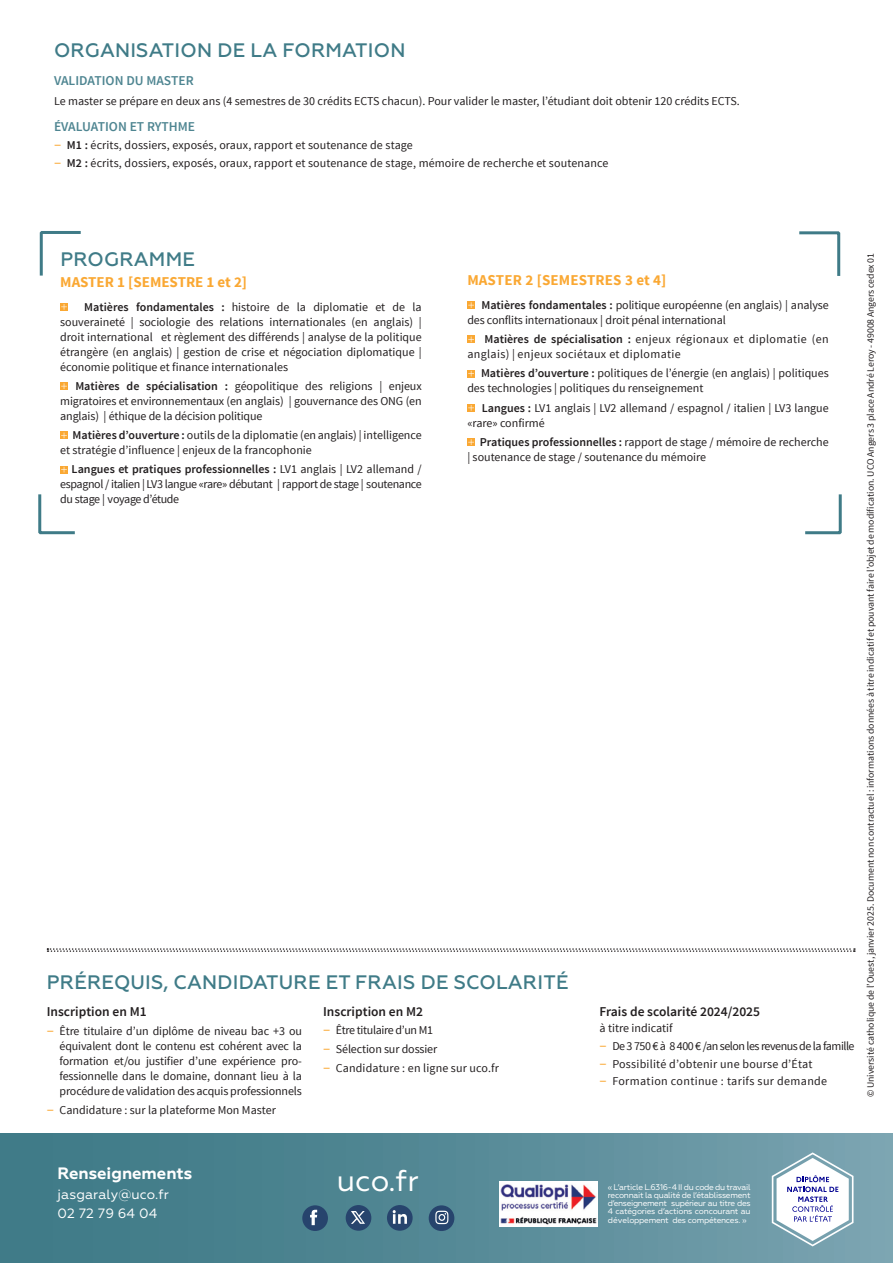
<style>
.page{position:relative;width:893px;height:1263px;background:#fff}
.page>*{position:absolute;margin:0;border:0;box-sizing:border-box;transform-origin:0 0}
.texte_courant{font:30px "Geometria";color:#fff}
.H3-titredescform{font:500 19.5px "Geometria";letter-spacing:.01em;color:#3f7b87}
.texte_courant-2{font:500 19.5px "Geometria";letter-spacing:.01em;color:#3f7b87}
.texte_courant_petit{font:500 19.5px "Geometria";letter-spacing:.01em;color:#3f7b87}
.texte_courant-3{font:700 16.5px "Geometria";color:#fff}
.Licence_Titre{font:700 15px "Source Sans Pro";color:#faa833}
.H3-titredescform-2{font:600 13.5px "Source Sans Pro";color:#231f20}
.texte_courant_petit-2{font:600 13.5px "Source Sans Pro";color:#4e8591}
.texte_courant-4{font:13.5px "Geometria";letter-spacing:.01em;color:#fff}
.texte_courant-5{font:12px/15px "Source Sans Pro";color:#231f20}
.texte_courant-6{font:12px/15px "Source Sans Pro";letter-spacing:.03em;color:#231f20}
.texte_base_1{font:12px "Source Sans Pro";color:#231f20}
.texte_courant-7{font:12px "Source Sans Pro";letter-spacing:-.04em;color:#231f20}
.texte_courant-8{font:12px "Source Sans Pro";letter-spacing:.02em;color:#231f20}
.texte_courant-9{font:12px "Source Sans Pro";letter-spacing:-.03em;color:#231f20}
.H3-titredescform-3{font:12px "Source Sans Pro";color:#231f20}
.texte_courant_petit-3{font:9.75px "Source Sans Pro";color:#231f20}
.enTete_contact{font:8.25px/8.4px "Geometria";letter-spacing:-.03em;color:#fff;text-align:justify}
.s1{font-size:15px;color:#faa833}
.s2{font-weight:600}
</style>
<div class="page">
<svg style="left:39px;top:231px;width:42px;height:45px"></svg>
<svg style="left:805px;top:494px;width:37px;height:41px"></svg>
<div style="left:60px;top:303px;width:8px;height:8px;background:#faa833"></div>
<svg style="left:61px;top:304px;width:6px;height:6px"></svg>
<div style="left:60px;top:382px;width:8px;height:8px;background:#faa833"></div>
<svg style="left:61px;top:383px;width:6px;height:6px"></svg>
<div style="left:60px;top:432px;width:8px;height:7px;background:#faa833"></div>
<svg style="left:61px;top:432px;width:6px;height:6px"></svg>
<div style="left:60px;top:466px;width:8px;height:7px;background:#faa833"></div>
<svg style="left:61px;top:467px;width:6px;height:5px"></svg>
<div style="left:467px;top:301px;width:8px;height:8px;background:#faa833"></div>
<svg style="left:468px;top:302px;width:6px;height:6px"></svg>
<div style="left:467px;top:336px;width:8px;height:7px;background:#faa833"></div>
<svg style="left:468px;top:336px;width:6px;height:6px"></svg>
<div style="left:467px;top:370px;width:8px;height:7px;background:#faa833"></div>
<svg style="left:468px;top:371px;width:6px;height:5px"></svg>
<div style="left:467px;top:404px;width:8px;height:8px;background:#faa833"></div>
<svg style="left:468px;top:405px;width:6px;height:6px"></svg>
<div style="left:467px;top:438px;width:8px;height:8px;background:#faa833"></div>
<svg style="left:468px;top:439px;width:6px;height:6px"></svg>
<div style="left:0;top:1134px;width:893px;height:129px;background:linear-gradient(to right,#387682,#78a1af)"></div>
<svg style="left:799px;top:231px;width:42px;height:45px"></svg>
<svg style="left:38px;top:494px;width:37px;height:41px"></svg>
<svg style="left:47px;top:948px;width:808px;height:4px"></svg>
<svg style="left:772px;top:1152px;width:81px;height:94px"></svg>
<div style="left:302px;top:1205px;width:26px;height:26px;background:#27446d;border-radius:50%"></div>
<svg style="left:310px;top:1210px;width:7px;height:15px"></svg>
<div style="left:387px;top:1205px;width:26px;height:26px;background:#27446d;border-radius:50%"></div>
<svg style="left:393px;top:1210px;width:14px;height:14px"></svg>
<div style="left:346px;top:1205px;width:25px;height:26px;background:#27446d;border-radius:50%"></div>
<svg style="left:351px;top:1211px;width:14px;height:13px"></svg>
<img style="left:499px;top:1181px;width:98px;height:46px">
<div style="left:429px;top:1205px;width:25px;height:26px;background:#27446d;border-radius:50%"></div>
<svg style="left:435px;top:1211px;width:13px;height:13px"></svg>
<p class="texte_courant-2" style="left:54px;top:39px;width:353px">ORGANISATION DE LA FORMATION</p>
<p class="texte_courant_petit-2" style="left:54px;top:72px;width:141px">VALIDATION DU MASTER</p>
<p class="texte_base_1" style="left:54px;top:93px;width:687px">Le master se prépare en deux ans (4 semestres de 30 crédits ECTS chacun). Pour valider le master, l’étudiant doit obtenir 120 crédits ECTS.</p>
<p class="texte_courant_petit-2" style="left:54px;top:118px;width:143px">ÉVALUATION ET RYTHME</p>
<p class="texte_courant-5" style="left:54px;top:138px;width:360px"><span class="s1">–</span> <span class="s2">M1 :</span> écrits, dossiers, exposés, oraux, rapport et soutenance de stage</p>
<p class="texte_courant-5" style="left:54px;top:156px;width:556px"><span class="s1">–</span> <span class="s2">M2 :</span> écrits, dossiers, exposés, oraux, rapport et soutenance de stage, mémoire de recherche et soutenance</p>
<p class="texte_courant_petit" style="left:60px;top:248px;width:136px">PROGRAMME</p>
<p class="Licence_Titre" style="left:60px;top:272px;width:188px">MASTER 1 [SEMESTRE 1 et 2]</p>
<p class="texte_courant-5" style="left:60px;top:299px;width:363px;text-align:justify;text-indent:24px"><span class="s2">Matières fondamentales :</span> histoire de la diplomatie et de la souveraineté | sociologie des relations internationales (en anglais) | droit international et règlement des différends | analyse de la politique étrangère (en anglais) | gestion de crise et négociation diplomatique | économie politique et finance internationales</p>
<p class="texte_courant-5" style="left:60px;top:379px;width:363px;text-align:justify;text-indent:15px"><span class="s2">Matières de spécialisation :</span> géopolitique des religions | enjeux migratoires et environnementaux (en anglais) | gouvernance des ONG (en anglais) | éthique de la décision politique</p>
<p class="texte_courant-5" style="left:60px;top:428px;width:363px;text-indent:12px"><span class="s2">Matières d’ouverture :</span> outils de la diplomatie (en anglais) | intelligence et stratégie d’influence | enjeux de la francophonie</p>
<p class="texte_courant-5" style="left:60px;top:462px;width:363px;text-align:justify;text-indent:11px"><span class="s2">Langues et pratiques professionnelles :</span> LV1 anglais | LV2 allemand / espagnol / italien | LV3 langue «rare» débutant | rapport de stage | soutenance du stage | voyage d’étude</p>
<p class="Licence_Titre" style="left:467px;top:271px;width:201px">MASTER 2 [SEMESTRES 3 et 4]</p>
<p class="texte_courant-5" style="left:467px;top:298px;width:363px;text-indent:14px"><span class="s2">Matières fondamentales :</span> politique européenne (en anglais) | analyse des conflits internationaux | droit pénal international</p>
<p class="texte_courant-6" style="left:467px;top:332px;width:363px;text-indent:17px"><span class="s2">Matières de spécialisation :</span> enjeux régionaux et diplomatie (en anglais) | enjeux sociétaux et diplomatie</p>
<p class="texte_courant-5" style="left:467px;top:366px;width:363px;text-indent:14px"><span class="s2">Matières d’ouverture :</span> politiques de l’énergie (en anglais) | politiques des technologies | politiques du renseignement</p>
<p class="texte_courant-5" style="left:467px;top:400px;width:363px;text-indent:15px"><span class="s2">Langues :</span> LV1 anglais | LV2 allemand / espagnol / italien | LV3 langue «rare» confirmé</p>
<p class="texte_courant-5" style="left:467px;top:435px;width:363px;text-indent:13px"><span class="s2">Pratiques professionnelles :</span> rapport de stage / mémoire de recherche | soutenance de stage / soutenance du mémoire</p>
<p class="H3-titredescform" style="left:47px;top:971px;width:523px">PRÉREQUIS, CANDIDATURE ET FRAIS DE SCOLARITÉ</p>
<p class="H3-titredescform-2" style="left:47px;top:1003px;width:101px">Inscription en M1</p>
<p class="texte_courant-5" style="left:60px;top:1024px;width:244px;text-align:justify;text-indent:-13px"><span class="s1">–</span> Être titulaire d’un diplôme de niveau bac +3 ou équivalent dont le contenu est cohérent avec la formation et/ou justifier d’une expérience pro&shy;fessionnelle dans le domaine, donnant lieu à la procédure de validation des acquis professionnels</p>
<p class="texte_courant-5" style="left:47px;top:1103px;width:231px"><span class="s1">–</span> Candidature : sur la plateforme Mon Master</p>
<p class="H3-titredescform-2" style="left:323px;top:1003px;width:101px">Inscription en M2</p>
<p class="texte_courant-9" style="left:323px;top:1022px;width:111px"><span class="s1">–</span> Être titulaire d’un M1</p>
<p class="texte_courant-5" style="left:323px;top:1041px;width:116px"><span class="s1">–</span> Sélection sur dossier</p>
<p class="texte_courant-5" style="left:323px;top:1061px;width:177px"><span class="s1">–</span> Candidature : en ligne sur uco.fr</p>
<p class="H3-titredescform-2" style="left:600px;top:1003px;width:162px">Frais de scolarité 2024/2025</p>
<p class="H3-titredescform-3" style="left:600px;top:1021px;width:75px">à titre indicatif</p>
<p class="texte_courant-7" style="left:600px;top:1038px;width:256px"><span class="s1">–</span> De 3 750 € à 8 400 € /an selon les revenus de la famille</p>
<p class="texte_courant-8" style="left:600px;top:1056px;width:214px"><span class="s1">–</span> Possibilité d’obtenir une bourse d’État</p>
<p class="texte_courant-6" style="left:600px;top:1074px;width:229px"><span class="s1">–</span> Formation continue : tarifs sur demande</p>
<p class="texte_courant_petit-3" style="left:864px;top:1097px;width:846px;rotate:-90deg">© Université catholique de l’Ouest, janvier 2025. Document non contractuel : informations données à titre indicatif et pouvant faire l’objet de modification. UCO Angers 3 place André Leroy - 49008 Angers cedex 01</p>
<p class="texte_courant-3" style="left:57px;top:1163px;width:136px">Renseignements</p>
<p class="texte_courant-4" style="left:57px;top:1186px;width:113px">jasgaraly@uco.fr</p>
<p class="texte_courant-4" style="left:57px;top:1206px;width:101px">02 72 79 64 04</p>
<p class="texte_courant" style="left:337px;top:1163px;width:83px">uco.fr</p>
<p class="enTete_contact" style="left:608px;top:1182px;width:144px">« L’article L.6316-4 II du code du travail reconnait la qualité de l’établissement d’enseignement supérieur au titre des 4 catégories d’actions concourant au développement des compétences. »</p>
</div>
